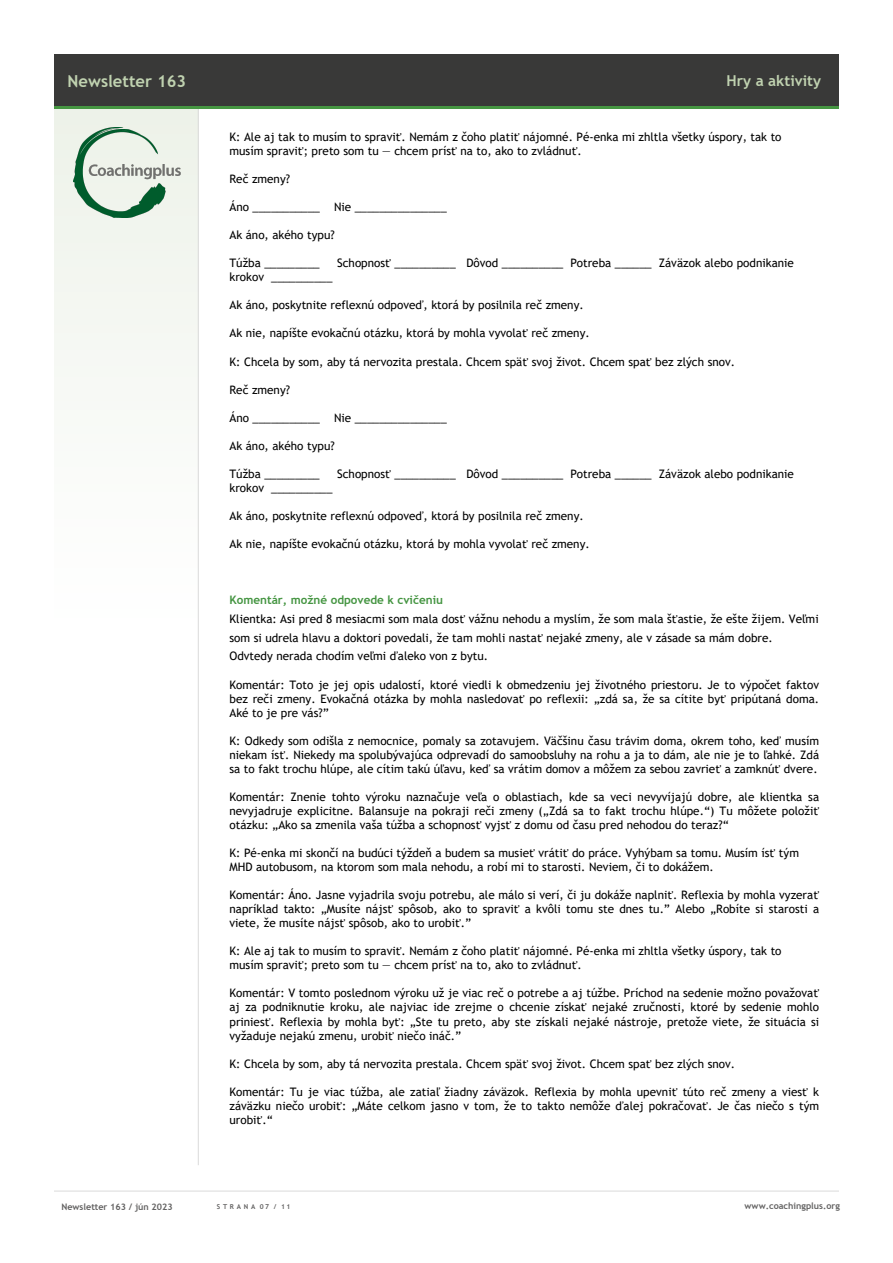
<style>
.page{position:relative;width:893px;height:1263px;background:#fff}
.page>*{position:absolute;margin:0;border:0;box-sizing:border-box;transform-origin:0 0}
.t1{font:700 16.5px "Trebuchet MS";color:#c0d2b0}
.t2{font:700 15px "Trebuchet MS";color:#c0d2b0}
.t3{font:11.7px/14.1px "Trebuchet MS";color:#000;text-align:justify}
.t4{font:700 11.7px "Trebuchet MS";color:#459542}
.t5{font:700 9px "Trebuchet MS";color:#646363}
.t6{font:700 6.75px "Trebuchet MS";letter-spacing:.405em;color:#646363}
.s1{font-style:inherit}
</style>
<div class="page">
<div style="left:54px;top:106px;width:145px;height:525px;background:#f7f9f6"></div>
<hr style="left:54px;top:1191px;width:785px;height:1px;background:#dadada">
<hr style="left:198px;top:108px;width:1px;height:1057px;background:#dadada">
<div style="left:54px;top:54px;width:785px;height:53px;background:#393938"></div>
<hr style="left:54px;top:106px;width:785px;height:3px;background:#469642">
<img style="left:74px;top:127px;width:106px;height:91px">
<h1 class="t1" style="left:68px;top:70px;width:120px">Newsletter 163</h1>
<p class="t2" style="left:727px;top:71px;width:96px">Hry a aktivity</p>
<p class="t3" style="left:229px;top:130px;width:554px">K: Ale aj tak to musím to spraviť. Nemám z čoho platiť nájomné. Pé-enka mi zhltla všetky úspory, tak to musím spraviť; preto som tu — chcem prísť na to, ako to zvládnuť.</p>
<p class="t3" style="left:229px;top:172px;width:62px">Reč zmeny?</p>
<p class="t3" style="left:229px;top:200px;width:219px">Áno ___________ Nie _______________</p>
<p class="t3" style="left:229px;top:228px;width:107px">Ak áno, akého typu?</p>
<p class="t3" style="left:229px;top:256px;width:92px">Túžba _________</p>
<p class="t3" style="left:337px;top:256px;width:458px">Schopnosť __________ Dôvod __________ Potreba ______ Záväzok alebo podnikanie</p>
<p class="t3" style="left:229px;top:270px;width:104px">krokov __________</p>
<p class="t3" style="left:229px;top:298px;width:356px">Ak áno, poskytnite reflexnú odpoveď, ktorá by posilnila reč zmeny.</p>
<p class="t3" style="left:229px;top:326px;width:362px">Ak nie, napíšte evokačnú otázku, ktorá by mohla vyvolať reč zmeny.</p>
<p class="t3" style="left:229px;top:354px;width:507px">K: Chcela by som, aby tá nervozita prestala. Chcem späť svoj život. Chcem spať bez zlých snov.</p>
<p class="t3" style="left:229px;top:382px;width:62px">Reč zmeny?</p>
<p class="t3" style="left:229px;top:410px;width:219px">Áno ___________ Nie _______________</p>
<p class="t3" style="left:229px;top:438px;width:107px">Ak áno, akého typu?</p>
<p class="t3" style="left:229px;top:467px;width:92px">Túžba _________</p>
<p class="t3" style="left:337px;top:467px;width:458px">Schopnosť __________ Dôvod __________ Potreba ______ Záväzok alebo podnikanie</p>
<p class="t3" style="left:229px;top:481px;width:104px">krokov __________</p>
<p class="t3" style="left:229px;top:509px;width:356px">Ak áno, poskytnite reflexnú odpoveď, ktorá by posilnila reč zmeny.</p>
<p class="t3" style="left:229px;top:537px;width:362px">Ak nie, napíšte evokačnú otázku, ktorá by mohla vyvolať reč zmeny.</p>
<p class="t4" style="left:229px;top:593px;width:215px">Komentár, možné odpovede k cvičeniu</p>
<p class="t3" style="left:229px;top:609px;width:591px;line-height:18.8px;text-align:left">Klientka: Asi pred 8 mesiacmi som mala dosť vážnu nehodu a myslím, že som mala šťastie, že ešte žijem. Veľmi som si udrela hlavu a doktori povedali, že tam mohli nastať nejaké zmeny, ale v zásade sa mám dobre.<br>Odvtedy nerada chodím veľmi ďaleko von z bytu.</p>
<p class="t3" style="left:229px;top:677px;width:591px">Komentár: Toto je jej opis udalostí, ktoré viedli k obmedzeniu jej životného priestoru. Je to výpočet faktov bez reči zmeny. Evokačná otázka by mohla nasledovať po reflexii: „zdá sa, že sa cítite byť pripútaná doma.<br>Aké to je pre vás?”</p>
<p class="t3" style="left:229px;top:733px;width:591px">K: Odkedy som odišla z nemocnice, pomaly sa zotavujem. Väčšinu času trávim doma, okrem toho, keď musím niekam ísť. Niekedy ma spolubývajúca odprevadí do samoobsluhy na rohu a ja to dám, ale nie je to ľahké. Zdá sa to fakt trochu hlúpe, ale cítim takú úľavu, keď sa vrátim domov a môžem za sebou zavrieť a zamknúť dvere.</p>
<p class="t3" style="left:229px;top:789px;width:591px">Komentár: Znenie tohto výroku naznačuje veľa o oblastiach, kde sa veci nevyvíjajú dobre, ale klientka sa nevyjadruje explicitne. Balansuje na pokraji reči zmeny („Zdá sa to fakt trochu hlúpe.“) Tu môžete položiť otázku: „Ako sa zmenila vaša túžba a schopnosť vyjsť z domu od času pred nehodou do teraz?“</p>
<p class="t3" style="left:229px;top:846px;width:571px">K: Pé-enka mi skončí na budúci týždeň a budem sa musieť vrátiť do práce. Vyhýbam sa tomu. Musím ísť tým<br>MHD autobusom, na ktorom som mala nehodu, a robí mi to starosti. Neviem, či to dokážem.</p>
<p class="t3" style="left:229px;top:888px;width:591px">Komentár: Áno. Jasne vyjadrila svoju potrebu, ale málo si verí, či ju dokáže naplniť. Reflexia by mohla vyzerať napríklad takto: „Musíte nájsť spôsob, ako to spraviť a kvôli tomu ste dnes tu.” Alebo „Robíte si starosti a viete, že musíte nájsť spôsob, ako to urobiť.”</p>
<p class="t3" style="left:229px;top:944px;width:554px">K: Ale aj tak to musím to spraviť. Nemám z čoho platiť nájomné. Pé-enka mi zhltla všetky úspory, tak to musím spraviť; preto som tu — chcem prísť na to, ako to zvládnuť.</p>
<p class="t3" style="left:229px;top:986px;width:591px">Komentár: V tomto poslednom výroku už je viac reč o potrebe a aj túžbe. Príchod na sedenie možno považovať aj za podniknutie kroku, ale najviac ide zrejme o chcenie získať nejaké zručnosti, ktoré by sedenie mohlo priniesť. Reflexia by mohla byť: „Ste tu preto, aby ste získali nejaké nástroje, pretože viete, že situácia si vyžaduje nejakú zmenu, urobiť niečo ináč.”</p>
<p class="t3" style="left:229px;top:1056px;width:507px">K: Chcela by som, aby tá nervozita prestala. Chcem späť svoj život. Chcem spať bez zlých snov.</p>
<p class="t3" style="left:229px;top:1084px;width:591px">Komentár: Tu je viac túžba, ale zatiaľ žiadny záväzok. Reflexia by mohla upevniť túto reč zmeny a viesť k záväzku niečo urobiť: „Máte celkom jasno v tom, že to takto nemôže ďalej pokračovať. Je čas niečo s tým urobiť.“</p>
<p class="t5" style="left:61px;top:1201px;width:113px">Newsletter 16<span class="s1">3</span> / <span class="s1">jún</span> 2023</p>
<p class="t6" style="left:217px;top:1202px;width:75px">STRANA <span class="s1">07</span> / <span class="s1">11</span></p>
<p class="t5" style="left:745px;top:1200px;width:97px">www.coachingplus.org</p>
</div>
